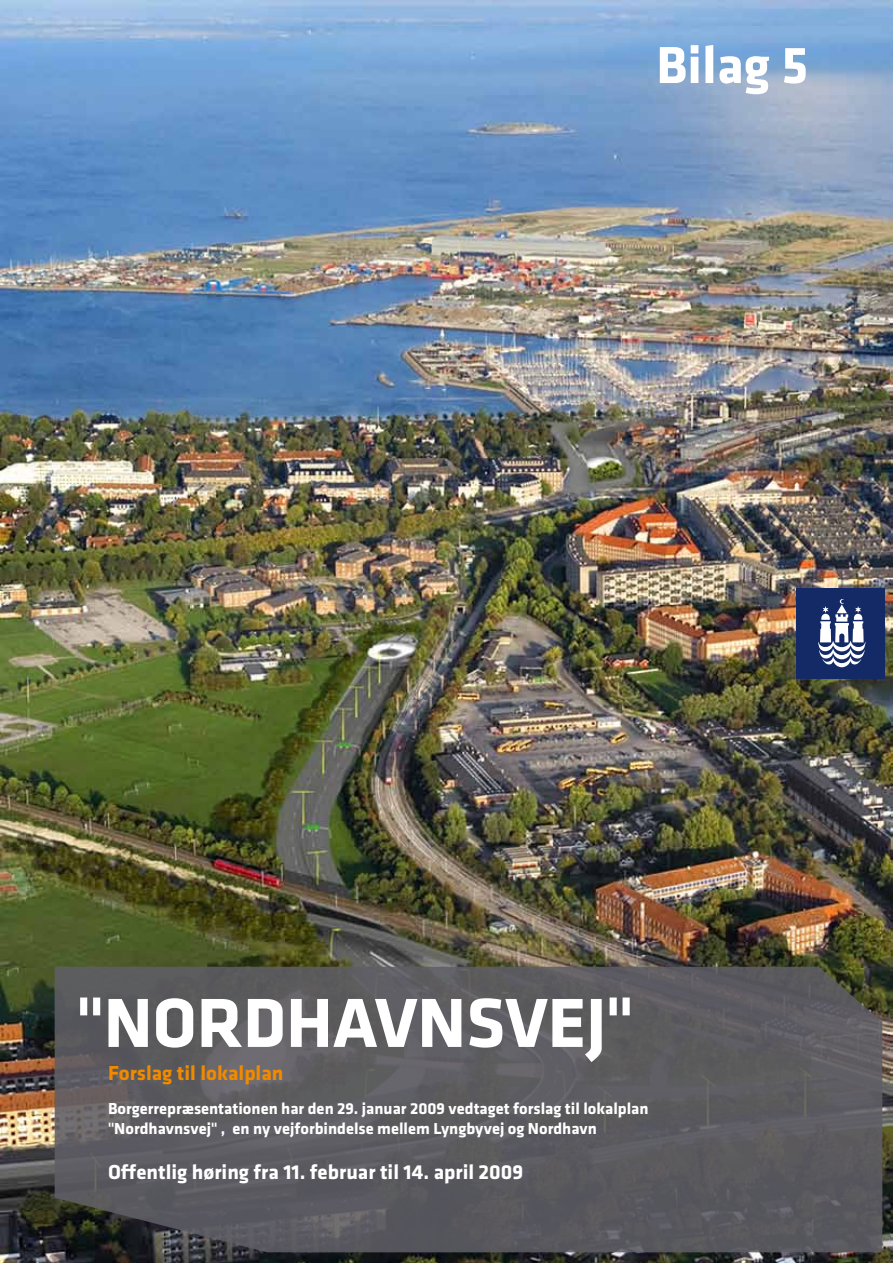
<style>
.page{position:relative;width:893px;height:1263px;background:#fff}
.page>*{position:absolute;margin:0;border:0;box-sizing:border-box;transform-origin:0 0}
.t1{font:700 72px "Klavika";color:#fff}
.t2{font:700 54px "Klavika";color:#fff}
.t3{font:700 21px "Klavika";color:#fff}
.t4{font:700 21px "Klavika";color:#f08a00}
.t5{font:700 16.5px/19.5px "Klavika";color:#fff}
</style>
<div class="page">
<img style="left:0;top:0;width:893px;height:1263px">
<div style="left:796px;top:588px;width:89px;height:91px;background:#132a67"></div>
<svg style="left:818px;top:599px;width:47px;height:68px"></svg>
<svg style="left:55px;top:967px;width:827px;height:285px;background:#5b5a5e"></svg>
<h2 class="t2" style="left:656px;top:44px;width:153px">Bilag 5</h2>
<h1 class="t1" style="left:77px;top:995px;width:558px">"nordhavnsvej"</h1>
<p class="t4" style="left:108px;top:1065px;width:177px">Forslag til lokalplan</p>
<p class="t5" style="left:108px;top:1100px;width:542px">Borgerrepræsentationen har den 29. januar 2009 vedtaget forslag til lokalplan "nordhavnsvej" , en ny vejforbindelse mellem Lyngbyvej og nordhavn</p>
<p class="t3" style="left:108px;top:1164px;width:417px">offentlig høring fra 11. februar til 14. april 2009</p>
</div>
